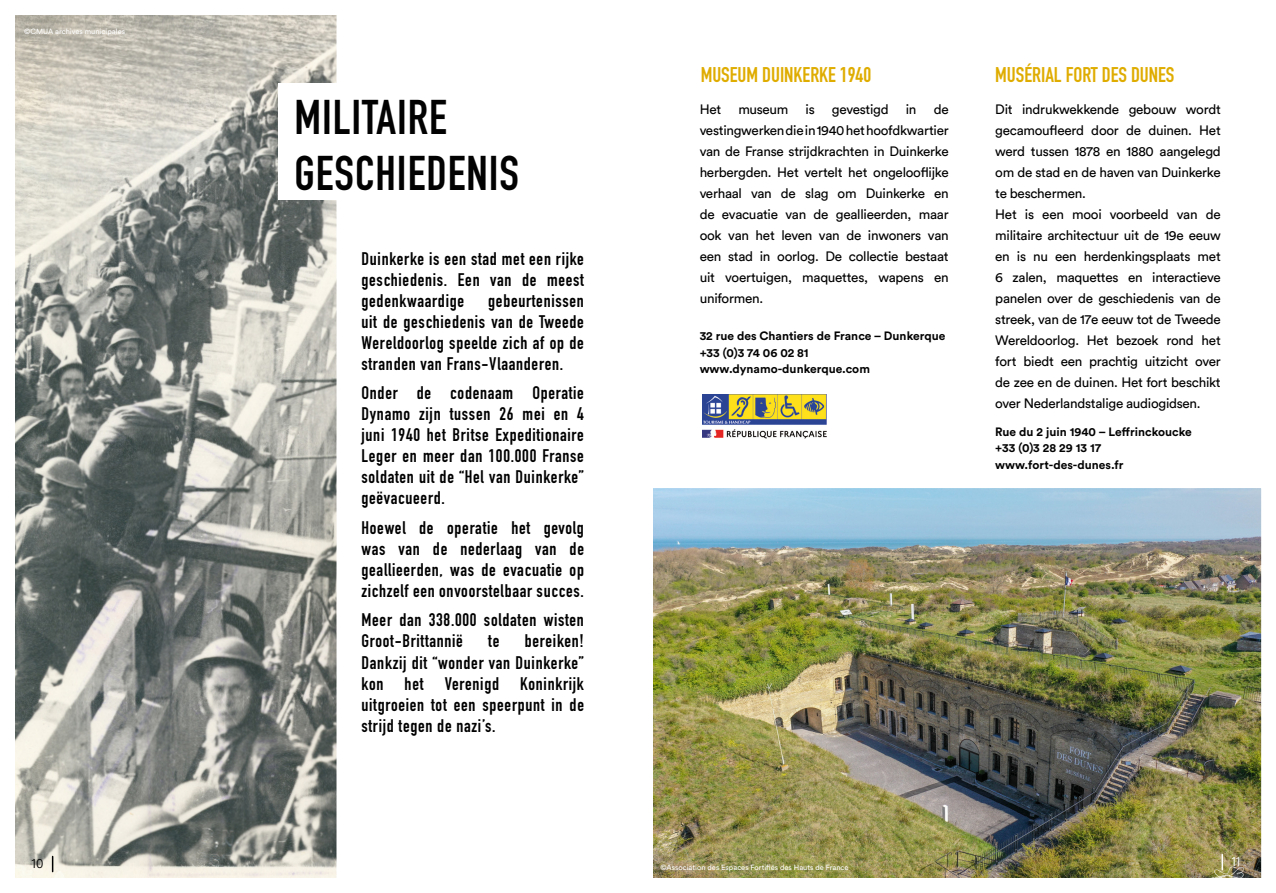
<style>
.page{position:relative;width:1276px;height:893px;background:#fff}
.page>*{position:absolute;margin:0;border:0;box-sizing:border-box;transform-origin:0 0}
.t1{font:48px/55.2px "DIN Engschrift Std";letter-spacing:.02em;color:#020203}
.t2{font:21px "DIN Engschrift Std";color:#dfac00}
.t3{font:18px/21px "DIN Engschrift Std";letter-spacing:.04em;color:#000;text-align:justify}
.t4{font:13.5px/21px "Circular Std";letter-spacing:-.02em;color:#000;text-align:justify}
.t5{font:13.5px "Acumin Variable Concept";color:#000}
.t6{font:13.5px "Acumin Variable Concept";color:#fff}
.t7{font:700 12px/16.2px "Circular Std";color:#020203}
.t8{font:7.5px "Circular Std";color:#fff}
</style>
<div class="page">
<img style="left:16px;top:16px;width:319px;height:861px">
<svg style="left:52px;top:856px;width:1px;height:16px"></svg>
<div style="left:279px;top:83px;width:259px;height:117px;background:#fff"></div>
<img style="left:654px;top:489px;width:606px;height:388px">
<svg style="left:1221px;top:855px;width:2px;height:15px"></svg>
<div style="left:699px;top:391px;width:131px;height:50px;background:linear-gradient(to right,#fff,#fff)"></div>
<img style="left:703px;top:395px;width:124px;height:43px">
<p class="t8" style="left:24px;top:27px;width:102px">©CMUA archives municipales</p>
<p class="t5" style="left:31px;top:853px;width:14px">10</p>
<h1 class="t1" style="left:294px;top:90px;width:226px">MILITAIRE<br>GESCHIEDENIS</h1>
<h3 class="t3" style="left:361px;top:248px;width:224px">Duinkerke is een stad met een rijke geschiedenis. Een van de meest gedenkwaardige</h3>
<h3 class="t3" style="left:361px;top:290px;width:224px;text-indent:127px">gebeurtenissen uit de geschiedenis van de Tweede Wereldoorlog speelde zich af op de stranden van Frans-Vlaanderen.</h3>
<h3 class="t3" style="left:361px;top:383px;width:224px">Onder de codenaam Operatie Dynamo zijn tussen 26 mei en 4 juni 1940 het Britse Expeditionaire Leger en meer dan 100.000 Franse soldaten uit de “Hel van Duinkerke” geëvacueerd.</h3>
<h3 class="t3" style="left:361px;top:517px;width:224px">Hoewel de operatie het gevolg was van de nederlaag van de geallieerden, was de evacuatie op zichzelf een onvoorstelbaar succes.</h3>
<h3 class="t3" style="left:361px;top:610px;width:224px">Meer dan 338.000 soldaten wisten<br>Groot-Brittannië</h3>
<h3 class="t3" style="left:361px;top:631px;width:224px;text-indent:163px">bereiken!<br>Dankzij dit “wonder van Duinkerke” kon het Verenigd Koninkrijk uitgroeien tot een speerpunt in de strijd tegen de nazi’s.</h3>
<h3 class="t3" style="left:488px;top:631px;width:13px">te</h3>
<h2 class="t2" style="left:700px;top:63px;width:172px">MUSEUM DUINKERKE 1940</h2>
<p class="t4" style="left:699px;top:99px;width:23px">Het</p>
<p class="t4" style="left:738px;top:99px;width:52px">museum</p>
<p class="t4" style="left:805px;top:99px;width:11px">is</p>
<p class="t4" style="left:832px;top:99px;width:58px">gevestigd</p>
<p class="t4" style="left:906px;top:99px;width:12px">in</p>
<p class="t4" style="left:699px;top:99px;width:250px;text-indent:234px">de vestingwerken die in 1940 het hoofdkwartier van de Franse strijdkrachten in Duinkerke herbergden. Het vertelt het ongelooflijke verhaal van de slag om Duinkerke en de evacuatie van de geallieerden, maar ook van het leven van de inwoners van een stad in oorlog. De collectie bestaat uit voertuigen, maquettes, wapens en uniformen.</p>
<p class="t7" style="left:699px;top:328px;width:247px">32 rue des Chantiers de France – Dunkerque +33 (0)3 74 06 02 81 www.dynamo-dunkerque.com</p>
<h2 class="t2" style="left:995px;top:62px;width:181px">MUSÉRIAL FORT DES DUNES</h2>
<p class="t4" style="left:995px;top:99px;width:227px;text-align:left">Dit indrukwekkende gebouw wordt gecamoufleerd door de duinen. Het werd tussen 1878 en 1880 aangelegd om de stad en de haven van Duinkerke te beschermen.<br>Het is een mooi voorbeeld van de militaire architectuur uit de 19e eeuw en is nu een herdenkingsplaats met 6 zalen, maquettes en interactieve panelen over de geschiedenis van de streek, van de 17e eeuw tot de Tweede Wereldoorlog. Het bezoek rond het fort biedt een prachtig uitzicht over de zee en de duinen. Het fort beschikt over Nederlandstalige audiogidsen.</p>
<p class="t7" style="left:995px;top:423px;width:198px">Rue du 2 juin 1940 – Leffrinckoucke +33 (0)3 28 29 13 17 www.fort-des-dunes.fr</p>
<p class="t8" style="left:660px;top:862px;width:190px">©Association des Espaces Fortifiés des Hauts de France</p>
<p class="t6" style="left:1231px;top:852px;width:11px">11</p>
</div>
